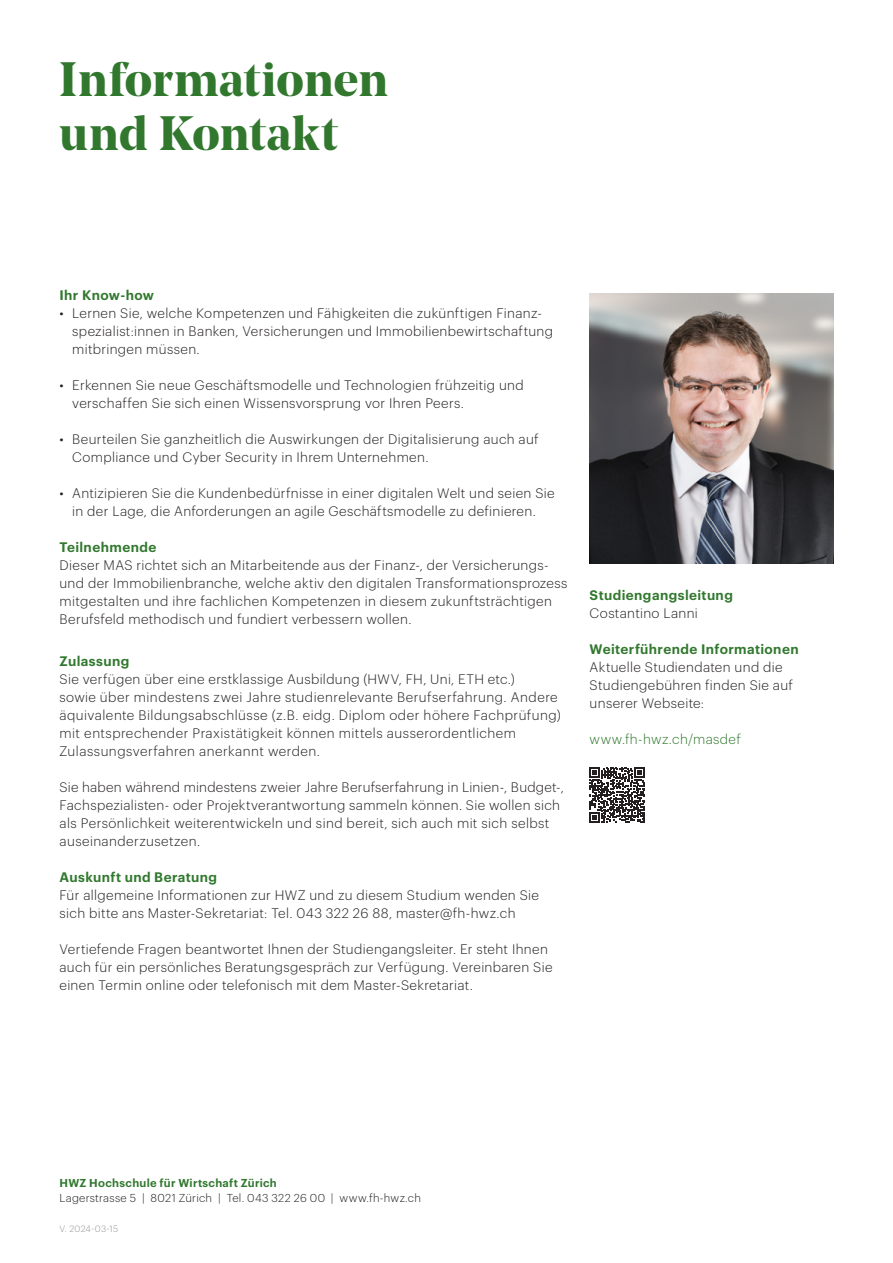
<style>
.page{position:relative;width:893px;height:1263px;background:#fff}
.page>*{position:absolute;margin:0;border:0;box-sizing:border-box;transform-origin:0 0}
.t1{font:700 48px/54px "Noe Display";letter-spacing:.005em;color:#31782e}
.t2{font:300 13.5px/18px "Graphik";letter-spacing:.03em;color:#231f20}
.t3{font:600 13.5px "Graphik";letter-spacing:.03em;color:#31782e}
.t4{font:300 13.5px "Graphik";letter-spacing:.03em;color:#31782e}
.t5{font:300 11.25px "Graphik";letter-spacing:.025em;color:#231f20}
.t6{font:600 11.25px "Graphik";letter-spacing:.025em;color:#31782e}
.t7{font:300 9px "Graphik";letter-spacing:.03em;color:#939598}
</style>
<div class="page">
<img style="left:590px;top:294px;width:243px;height:270px">
<svg style="left:589px;top:767px;width:56px;height:55px"></svg>
<h1 class="t1" style="left:60px;top:51px;width:330px">Informationen und Kontakt</h1>
<p class="t3" style="left:60px;top:284px;width:96px">Ihr Know-how</p>
<p class="t2" style="left:72px;top:303px;width:482px;text-indent:-13px">• Lernen Sie, welche Kompetenzen und Fähigkeiten die zukünftigen Finanz&shy;spezialist:innen in Banken, Versicherungen und Immobilienbewirtschaftung mitbringen müssen.</p>
<p class="t2" style="left:72px;top:375px;width:453px;text-indent:-13px">• Erkennen Sie neue Geschäftsmodelle und Technologien frühzeitig und verschaffen Sie sich einen Wissensvorsprung vor Ihren Peers.</p>
<p class="t2" style="left:72px;top:429px;width:468px;text-indent:-13px">• Beurteilen Sie ganzheitlich die Auswirkungen der Digitalisierung auch auf<br>Compliance und Cyber Security in Ihrem Unternehmen.</p>
<p class="t2" style="left:60px;top:483px;width:497px;text-align:center">• Antizipieren Sie die Kundenbedürfnisse in einer digitalen Welt und seien Sie in der Lage, die Anforderungen an agile Geschäftsmodelle zu definieren.</p>
<p class="t3" style="left:60px;top:536px;width:98px">Teilnehmende</p>
<p class="t2" style="left:60px;top:555px;width:509px">Dieser MAS richtet sich an Mitarbeitende aus der Finanz-, der Versicherungs&shy;und der Immobilienbranche, welche aktiv den digitalen Transformationsprozess mitgestalten und ihre fachlichen Kompetenzen in diesem zukunftsträchtigen Berufsfeld methodisch und fundiert verbessern wollen.</p>
<p class="t3" style="left:60px;top:650px;width:71px">Zulassung</p>
<p class="t2" style="left:60px;top:669px;width:503px">Sie verfügen über eine erstklassige Ausbildung (HWV, FH, Uni, ETH etc.)<br>sowie über mindestens zwei Jahre studienrelevante Berufserfahrung. Andere äquivalente Bildungsabschlüsse (z.B. eidg. Diplom oder höhere Fachprüfung) mit entsprechender Praxistätigkeit können mittels ausserordentlichem Zulassungsverfahren anerkannt werden.</p>
<p class="t2" style="left:60px;top:777px;width:506px">Sie haben während mindestens zweier Jahre Berufserfahrung in Linien-, Budget-, Fachspezialisten- oder Projektverantwortung sammeln können. Sie wollen sich als Persönlichkeit weiterentwickeln und sind bereit, sich auch mit sich selbst auseinanderzusetzen.</p>
<p class="t3" style="left:60px;top:866px;width:159px">Auskunft und Beratung</p>
<p class="t2" style="left:60px;top:885px;width:481px">Für allgemeine Informationen zur HWZ und zu diesem Studium wenden Sie sich bitte ans Master-Sekretariat: Tel. 043 322 26 88, master@fh-hwz.ch</p>
<p class="t2" style="left:60px;top:939px;width:495px">Vertiefende Fragen beantwortet Ihnen der Studiengangsleiter. Er steht Ihnen auch für ein persönliches Beratungsgespräch zur Verfügung. Vereinbaren Sie einen Termin online oder telefonisch mit dem Master-Sekretariat.</p>
<p class="t3" style="left:590px;top:584px;width:145px">Studiengangsleitung</p>
<p class="t2" style="left:590px;top:603px;width:110px">Costantino Lanni</p>
<p class="t3" style="left:590px;top:638px;width:211px">Weiterführende Informationen</p>
<p class="t2" style="left:590px;top:657px;width:205px">Aktuelle Studiendaten und die<br>Studiengebühren finden Sie auf unserer Webseite:</p>
<p class="t4" style="left:590px;top:729px;width:153px">www.fh-hwz.ch/masdef</p>
<p class="t6" style="left:60px;top:1174px;width:219px">HWZ Hochschule für Wirtschaft Zürich</p>
<p class="t5" style="left:60px;top:1190px;width:363px">Lagerstrasse 5 | 8021 Zürich | Tel. 043 322 26 00 | www.fh-hwz.ch</p>
<p class="t7" style="left:60px;top:1222px;width:60px">V. 2024-03-15</p>
</div>
